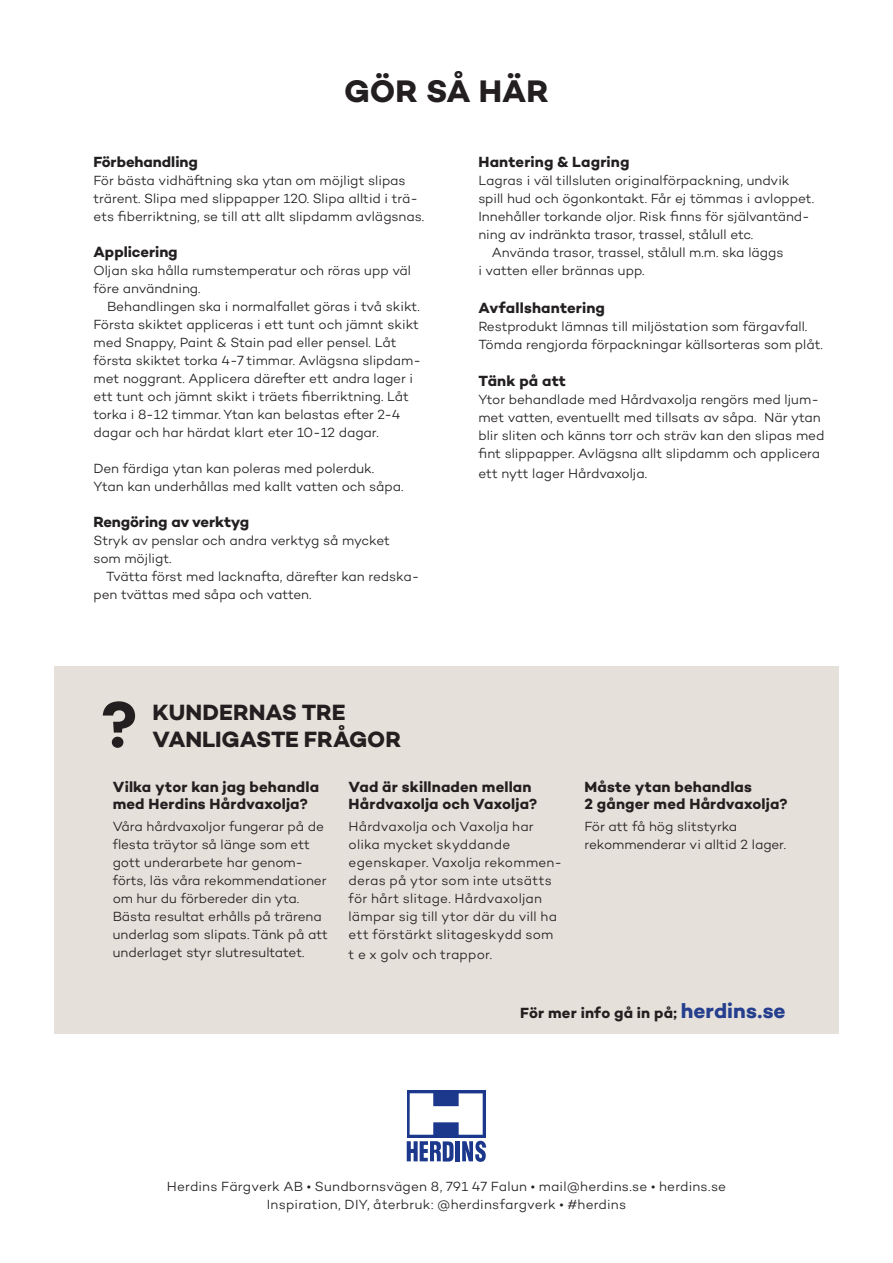
<style>
.page{position:relative;width:893px;height:1263px;background:#fff}
.page>*{position:absolute;margin:0;border:0;box-sizing:border-box;transform-origin:0 0}
.t1{font:700 66.45px "Campton";color:#231f20}
.t2{font:700 31.8px "Campton";color:#231f20}
.t3{font:700 22.5px/27px "Campton";letter-spacing:-.005em;color:#231f20}
.t4{font:700 15px/16.5px "Campton";letter-spacing:.01em;color:#231f20}
.t5{font:700 15px "Campton";letter-spacing:-.01em;color:#231f20}
.t6{font:300 13.5px/18px "Campton";color:#231f20}
.s1{font-size:21px;color:#253f8e}
</style>
<div class="page">
<div style="left:54px;top:666px;width:785px;height:367px;background:#e5e0d9"></div>
<div style="left:407px;top:1090px;width:79px;height:48px;background:#1b388c"></div>
<svg style="left:410px;top:1093px;width:73px;height:42px"></svg>
<svg style="left:407px;top:1141px;width:46px;height:20px"></svg>
<div style="left:455px;top:1141px;width:5px;height:20px;background:#1b388c"></div>
<svg style="left:462px;top:1141px;width:24px;height:21px"></svg>
<h2 class="t2" style="left:344px;top:71px;width:206px">GÖR SÅ HÄR</h2>
<p class="t4" style="left:94px;top:154px;width:106px">Förbehandling</p>
<p class="t6" style="left:94px;top:171px;width:332px">För bästa vidhäftning ska ytan om möjligt slipas trärent. Slipa med slippapper 120. Slipa alltid i trä&shy;ets fiberriktning, se till att allt slipdamm avlägsnas.</p>
<p class="t4" style="left:94px;top:244px;width:86px">Applicering</p>
<p class="t6" style="left:94px;top:261px;width:319px">Oljan ska hålla rumstemperatur och röras upp väl före användning.</p>
<p class="t6" style="left:94px;top:297px;width:329px;text-indent:13px">Behandlingen ska i normalfallet göras i två skikt.<br>Första skiktet appliceras i ett tunt och jämnt skikt med Snappy, Paint &amp; Stain pad eller pensel. Låt första skiktet torka 4-7 timmar. Avlägsna slipdam&shy;met noggrant. Applicera därefter ett andra lager i ett tunt och jämnt skikt i träets fiberriktning. Låt torka i 8-12 timmar. Ytan kan belastas efter 2-4 dagar och har härdat klart eter 10-12 dagar.</p>
<p class="t6" style="left:94px;top:459px;width:311px">Den färdiga ytan kan poleras med polerduk.<br>Ytan kan underhållas med kallt vatten och såpa.</p>
<p class="t5" style="left:94px;top:513px;width:157px">Rengöring av verktyg</p>
<p class="t6" style="left:94px;top:531px;width:298px">Stryk av penslar och andra verktyg så mycket som möjligt.</p>
<p class="t6" style="left:94px;top:567px;width:327px;text-indent:13px">Tvätta först med lacknafta, därefter kan redska&shy;pen tvättas med såpa och vatten.</p>
<p class="t4" style="left:478px;top:154px;width:153px">Hantering &amp; Lagring</p>
<p class="t6" style="left:478px;top:171px;width:313px">Lagras i väl tillsluten originalförpackning, undvik</p>
<p class="t6" style="left:478px;top:189px;width:337px">spill hud och ögonkontakt. Får ej tömmas i avloppet.</p>
<p class="t6" style="left:478px;top:207px;width:333px">Innehåller torkande oljor. Risk finns för självantänd-</p>
<p class="t6" style="left:478px;top:225px;width:276px">ning av indränkta trasor, trassel, stålull etc.</p>
<p class="t6" style="left:492px;top:243px;width:293px">Använda trasor, trassel, stålull m.m. ska läggs</p>
<p class="t6" style="left:478px;top:261px;width:168px">i vatten eller brännas upp.</p>
<p class="t4" style="left:478px;top:299px;width:128px">Avfallshantering</p>
<p class="t6" style="left:478px;top:317px;width:346px">Restprodukt lämnas till miljöstation som färgavfall.<br>Tömda rengjorda förpackningar källsorteras som plåt.</p>
<p class="t4" style="left:478px;top:373px;width:89px">Tänk på att</p>
<p class="t6" style="left:478px;top:390px;width:347px">Ytor behandlade med Hårdvaxolja rengörs med ljum&shy;met vatten, eventuellt med tillsats av såpa. När ytan blir sliten och känns torr och sträv kan den slipas med fint slippapper. Avlägsna allt slipdamm och applicera</p>
<p class="t6" style="left:478px;top:464px;width:170px">ett nytt lager Hårdvaxolja.</p>
<h1 class="t1" style="left:102px;top:682px;width:37px">?</h1>
<h3 class="t3" style="left:153px;top:698px;width:250px">KUNDERNAS TRE<br>VANLIGASTE FRÅGOR</h3>
<p class="t4" style="left:113px;top:779px;width:208px">Vilka ytor kan jag behandla med Herdins Hårdvaxolja?</p>
<p class="t6" style="left:113px;top:817px;width:217px">Våra hårdvaxoljor fungerar på de flesta träytor så länge som ett gott underarbete har genom&shy;förts, läs våra rekommendationer om hur du förbereder din yta.<br>Bästa resultat erhålls på trärena underlag som slipats. Tänk på att underlaget styr slutresultatet.</p>
<p class="t4" style="left:349px;top:779px;width:190px">Vad är skillnaden mellan<br>Hårdvaxolja och Vaxolja?</p>
<p class="t6" style="left:349px;top:817px;width:215px">Hårdvaxolja och Vaxolja har olika mycket skyddande egenskaper. Vaxolja rekommen&shy;deras på ytor som inte utsätts för hårt slitage. Hårdvaxoljan lämpar sig till ytor där du vill ha ett förstärkt slitageskydd som</p>
<p class="t6" style="left:349px;top:945px;width:145px">t e x golv och trappor.</p>
<p class="t4" style="left:584px;top:779px;width:205px">Måste ytan behandlas<br>2 gånger med Hårdvaxolja?</p>
<p class="t6" style="left:584px;top:817px;width:203px">För att få hög slitstyrka rekommenderar vi alltid 2 lager.</p>
<p class="t4" style="left:520px;top:1004px;width:267px">För mer info gå in på; <span class="s1">herdins.se</span></p>
<p class="t6" style="left:167px;top:1177px;width:561px;text-align:center">Herdins Färgverk AB • Sundbornsvägen 8, 791 47 Falun • mail@herdins.se • herdins.se<br>Inspiration, DIY, återbruk: @herdinsfargverk • #herdins</p>
</div>
